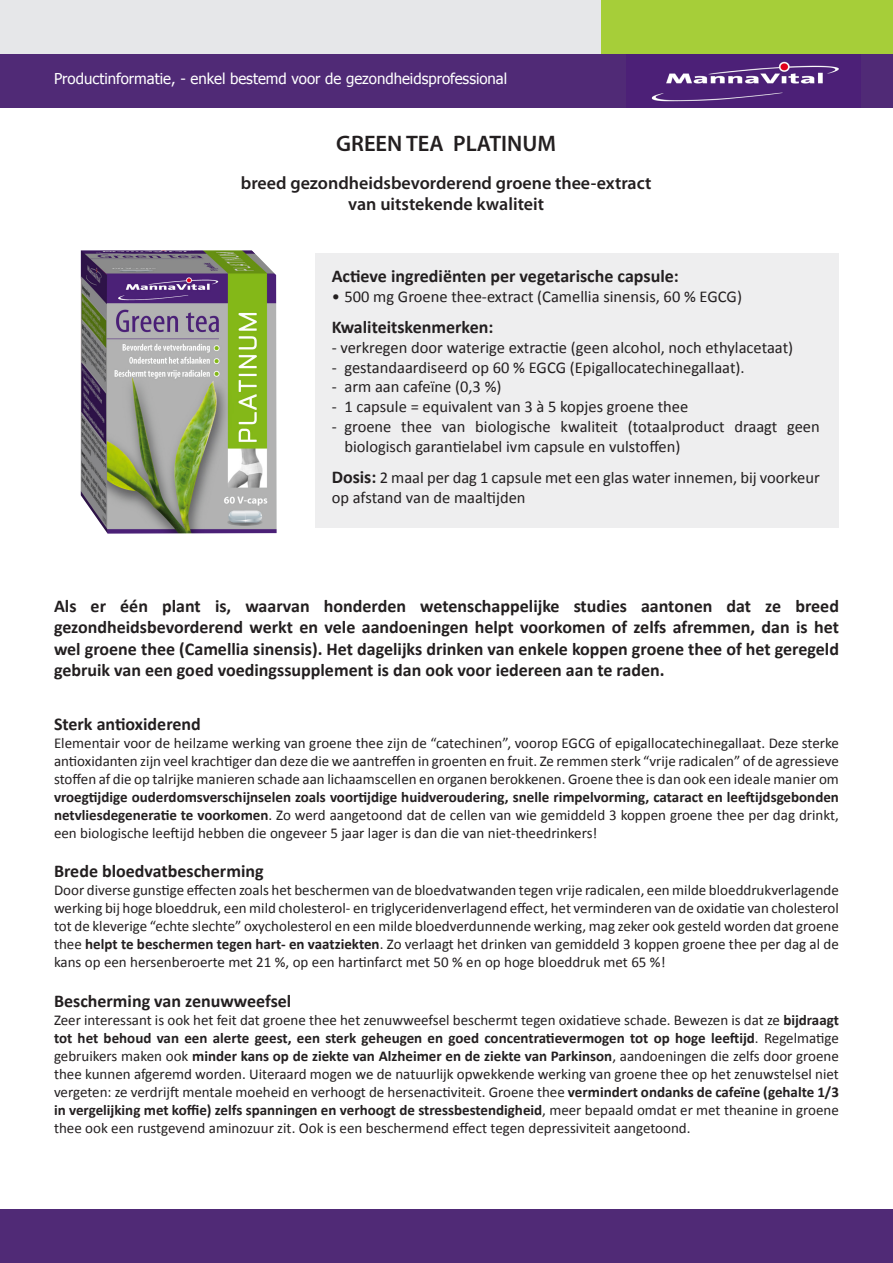
<style>
.page{position:relative;width:893px;height:1263px;background:#fff}
.page>*{position:absolute;margin:0;border:0;box-sizing:border-box;transform-origin:0 0}
.t1{font:600 22.5px "Myriad Pro";color:#231f20}
.t2{font:700 18px/21.6px "Calibri";color:#231f20;text-align:justify}
.t3{font:600 18px "Myriad Pro";color:#231f20}
.t4{font:16.5px/19.8px "Calibri";color:#231f20}
.t5{font:15px/18px "Calibri";color:#231f20;text-align:justify}
.t6{font:15px "Tahoma";color:#fff}
.s1{font-weight:700;font-size:18px}
.s2{font-weight:700}
</style>
<div class="page">
<div style="left:316px;top:253px;width:523px;height:274px;background:#eeeeef"></div>
<div style="left:0;top:0;width:608px;height:54px;background:#e6e7e9"></div>
<div style="left:601px;top:0;width:292px;height:54px;background:#a6ce39"></div>
<div style="left:0;top:54px;width:893px;height:53px;background:#502a76"></div>
<div style="left:0;top:1210px;width:893px;height:53px;background:#502a76"></div>
<img style="left:651px;top:61px;width:189px;height:41px">
<img style="left:81px;top:250px;width:196px;height:284px">
<p class="t6" style="left:54px;top:68px;width:455px">Productinformatie, - enkel bestemd voor de gezondheidsprofessional</p>
<p class="t1" style="left:336px;top:129px;width:221px">GREEN TEA PLATINUM</p>
<p class="t3" style="left:241px;top:171px;width:412px">breed gezondheidsbevorderend groene thee-extract</p>
<p class="t3" style="left:348px;top:193px;width:197px">van uitstekende kwaliteit</p>
<p class="t2" style="left:332px;top:265px;width:349px">Actieve ingrediënten per vegetarische capsule:</p>
<p class="t4" style="left:332px;top:286px;width:412px">• 500 mg Groene thee-extract (Camellia sinensis, 60 % EGCG)</p>
<p class="t2" style="left:332px;top:316px;width:163px">Kwaliteitskenmerken:</p>
<p class="t4" style="left:332px;top:338px;width:463px">- verkregen door waterige extractie (geen alcohol, noch ethylacetaat)</p>
<p class="t4" style="left:332px;top:357px;width:415px">- gestandaardiseerd op 60 % EGCG (Epigallocatechinegallaat).</p>
<p class="t4" style="left:332px;top:377px;width:171px">- arm aan cafeïne (0,3 %)</p>
<p class="t4" style="left:332px;top:397px;width:358px">- 1 capsule = equivalent van 3 à 5 kopjes groene thee</p>
<p class="t4" style="left:344px;top:417px;width:477px;text-indent:-13px">- groene thee van biologische kwaliteit (totaalproduct draagt geen biologisch garantielabel ivm capsule en vulstoffen)</p>
<p class="t4" style="left:332px;top:468px;width:490px"><span class="s1">Dosis:</span> 2 maal per dag 1 capsule met een glas water innemen, bij voorkeur op afstand van de maaltijden</p>
<p class="t2" style="left:54px;top:595px;width:786px">Als er één plant is, waarvan honderden wetenschappelijke studies aantonen dat ze breed gezondheidsbevorderend werkt en vele aandoeningen helpt voorkomen of zelfs afremmen, dan is het wel groene thee (Camellia sinensis). Het dagelijks drinken van enkele koppen groene thee of het geregeld gebruik van een goed voedingssupplement is dan ook voor iedereen aan te raden.</p>
<p class="t2" style="left:54px;top:713px;width:148px">Sterk antioxiderend</p>
<p class="t5" style="left:54px;top:734px;width:786px">Elementair voor de heilzame werking van groene thee zijn de “catechinen”, voorop EGCG of epigallocatechinegallaat. Deze sterke antioxidanten zijn veel krachtiger dan deze die we aantreffen in groenten en fruit. Ze remmen sterk “vrije radicalen” of de agressieve stoffen af die op talrijke manieren schade aan lichaamscellen en organen berokkenen. Groene thee is dan ook een ideale manier om <span class="s2">vroegtijdige ouderdomsverschijnselen zoals voortijdige huidveroudering, snelle rimpelvorming, cataract en leeftijdsgebonden netvliesdegeneratie te voorkomen</span>. Zo werd aangetoond dat de cellen van wie gemiddeld 3 koppen groene thee per dag drinkt, een biologische leeftijd hebben die ongeveer 5 jaar lager is dan die van niet-theedrinkers!</p>
<p class="t2" style="left:54px;top:860px;width:211px">Brede bloedvatbescherming</p>
<p class="t5" style="left:54px;top:881px;width:786px">Door diverse gunstige effecten zoals het beschermen van de bloedvatwanden tegen vrije radicalen, een milde bloeddrukverlagende werking bij hoge bloeddruk, een mild cholesterol- en triglyceridenverlagend effect, het verminderen van de oxidatie van cholesterol tot de kleverige “echte slechte” oxycholesterol en een milde bloedverdunnende werking, mag zeker ook gesteld worden dat groene thee <span class="s2">helpt te beschermen tegen hart- en vaatziekten</span>. Zo verlaagt het drinken van gemiddeld 3 koppen groene thee per dag al de kans op een hersenberoerte met 21 %, op een hartinfarct met 50 % en op hoge bloeddruk met 65 %!</p>
<p class="t2" style="left:54px;top:990px;width:239px">Bescherming van zenuwweefsel</p>
<p class="t5" style="left:54px;top:1011px;width:786px">Zeer interessant is ook het feit dat groene thee het zenuwweefsel beschermt tegen oxidatieve schade. Bewezen is dat ze <span class="s2">bijdraagt tot het behoud van een alerte geest, een sterk geheugen en goed concentratievermogen tot op hoge leeftijd</span>. Regelmatige gebruikers maken ook <span class="s2">minder kans op de ziekte van Alzheimer en de ziekte van Parkinson</span>, aandoeningen die zelfs door groene thee kunnen afgeremd worden. Uiteraard mogen we de natuurlijk opwekkende werking van groene thee op het zenuwstelsel niet vergeten: ze verdrijft mentale moeheid en verhoogt de hersenactiviteit. Groene thee <span class="s2">vermindert ondanks de cafeïne (gehalte 1/3 in vergelijking met koffie) zelfs spanningen en verhoogt de stressbestendigheid</span>, meer bepaald omdat er met theanine in groene thee ook een rustgevend aminozuur zit. Ook is een beschermend effect tegen depressiviteit aangetoond.</p>
</div>
